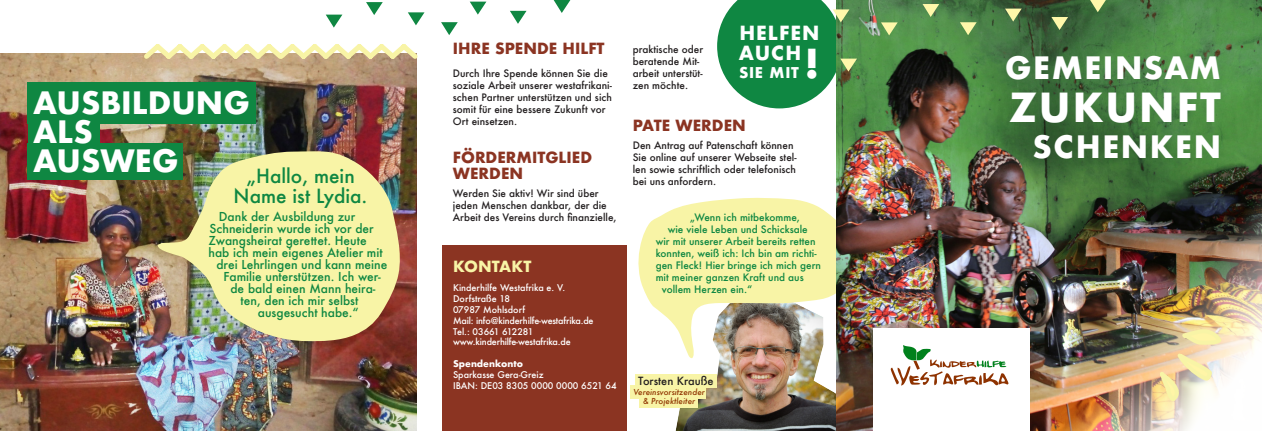
<style>
.page{position:relative;width:1262px;height:431px;background:#fff}
.page>*{position:absolute;margin:0;border:0;box-sizing:border-box;transform-origin:0 0}
.t1{font:700 39px "Futura";letter-spacing:.05em;color:#fff}
.t2{font:700 38.8px "Futura";color:#fff}
.t3{font:700 30px/29px "Futura";letter-spacing:.015em;color:#fff}
.t4{font:700 30px "Futura";letter-spacing:.05em;color:#fff}
.t5{font:500 19px/20px "Futura";color:#0f8742;text-align:center}
.t6{font:700 19px/20px "Futura";letter-spacing:.05em;color:#fff}
.t7{font:700 15px/16px "Futura";color:#8b3422}
.t8{font:700 15px "Futura";color:#f8f4a6}
.t9{font:700 14.5px "Futura";letter-spacing:.05em;color:#fff}
.t10{font:500 12px "Futura";color:#0f8742}
.t11{font:500 11px "Futura";color:#231f20}
.t12{font:500 10px/12px "Futura";color:#231f20}
.t13{font:500 10px "Futura";color:#0f8742}
.t14{font:500 9px/10.8px "Futura";color:#fff}
.t15{font:700 9px "Futura";color:#fff}
.t16{font:italic 500 8px/9.6px "Futura";color:#8f3300;text-align:center}
</style>
<div class="page">
<img style="left:0;top:53px;width:417px;height:378px">
<div style="left:28px;top:113px;width:71px;height:36px;background:#0f8742"></div>
<div style="left:28px;top:143px;width:155px;height:36px;background:#0f8742"></div>
<div style="left:442px;top:245px;width:184px;height:186px;background:#8b3422"></div>
<div style="left:28px;top:82px;width:228px;height:42px;background:#0f8742"></div>
<svg style="left:139px;top:44px;width:279px;height:19px"></svg>
<svg style="left:553px;top:0;width:17px;height:13px"></svg>
<svg style="left:326px;top:15px;width:16px;height:13px"></svg>
<svg style="left:510px;top:11px;width:16px;height:13px"></svg>
<svg style="left:470px;top:2px;width:16px;height:13px"></svg>
<svg style="left:441px;top:22px;width:17px;height:13px"></svg>
<svg style="left:408px;top:12px;width:16px;height:13px"></svg>
<svg style="left:366px;top:2px;width:17px;height:13px"></svg>
<img style="left:675px;top:361px;width:161px;height:70px">
<svg style="left:638px;top:197px;width:198px;height:164px;fill:#f8f4a6"></svg>
<div style="left:635px;top:374px;width:81px;height:13px;background:#f8f4a6"></div>
<div style="left:630px;top:385px;width:76px;height:13px;background:#f8f4a6"></div>
<div style="left:639px;top:397px;width:59px;height:11px;background:#f8f4a6"></div>
<img style="left:836px;top:0;width:425px;height:431px">
<hr style="left:1016px;top:0;width:95px;height:1px;background:#f8f4a6">
<svg style="left:881px;top:22px;width:16px;height:13px"></svg>
<svg style="left:922px;top:4px;width:17px;height:13px"></svg>
<svg style="left:1090px;top:0;width:15px;height:12px"></svg>
<svg style="left:717px;top:0;width:140px;height:108px;background:#38975b"></svg>
<svg style="left:1051px;top:17px;width:17px;height:13px"></svg>
<svg style="left:1005px;top:9px;width:16px;height:13px"></svg>
<svg style="left:960px;top:22px;width:16px;height:13px"></svg>
<img style="left:1156px;top:325px;width:68px;height:78px">
<div style="left:872px;top:328px;width:157px;height:103px;background:#fff"></div>
<img style="left:890px;top:345px;width:227px;height:54px">
<img style="left:156px;top:151px;width:246px;height:190px">
<h3 class="t3" style="left:33px;top:88px;width:218px">AUSBILDUNG<br>ALS<br>AUSWEG</h3>
<h3 class="t5" style="left:233px;top:165px;width:135px">„Hallo, mein<br>Name ist Lydia.</h3>
<p class="t10" style="left:219px;top:208px;width:138px">Dank der Ausbildung zur</p>
<p class="t10" style="left:209px;top:220px;width:166px">Schneiderin wurde ich vor der</p>
<p class="t10" style="left:208px;top:232px;width:160px">Zwangsheirat gerettet. Heute</p>
<p class="t10" style="left:208px;top:244px;width:176px">hab ich mein eigenes Atelier mit</p>
<p class="t10" style="left:216px;top:256px;width:172px">drei Lehrlingen und kann meine</p>
<p class="t10" style="left:223px;top:268px;width:159px">Familie unterstützen. Ich wer-</p>
<p class="t10" style="left:230px;top:280px;width:146px">de bald einen Mann heira-</p>
<p class="t10" style="left:240px;top:292px;width:119px">ten, den ich mir selbst</p>
<p class="t10" style="left:258px;top:304px;width:102px">ausgesucht habe.“</p>
<h3 class="t7" style="left:453px;top:40px;width:153px">IHRE SPENDE HILFT</h3>
<p class="t12" style="left:453px;top:67px;width:161px">Durch Ihre Spende können Sie die soziale Arbeit unserer westafrikani&shy;schen Partner unterstützen und sich somit für eine bessere Zukunft vor<br>Ort einsetzen.</p>
<h3 class="t7" style="left:453px;top:149px;width:141px">FÖRDERMITGLIED<br>WERDEN</h3>
<p class="t12" style="left:453px;top:187px;width:165px">Werden Sie aktiv! Wir sind über jeden Menschen dankbar, der die<br>Arbeit des Vereins durch finanzielle,</p>
<h3 class="t8" style="left:453px;top:256px;width:80px">KONTAKT</h3>
<p class="t14" style="left:453px;top:283px;width:142px">Kinderhilfe Westafrika e. V.<br>Dorfstraße 18<br>07987 Mohlsdorf<br>Mail: info@kinderhilfe-westafrika.de<br>Tel.: 03661 612281 www.kinderhilfe-westafrika.de</p>
<p class="t15" style="left:453px;top:357px;width:72px">Spendenkonto</p>
<p class="t14" style="left:453px;top:369px;width:165px">Sparkasse Gera-Greiz<br>IBAN: DE03 8305 0000 0000 6521 64</p>
<h3 class="t6" style="left:739px;top:23px;width:82px">HELFEN<br>AUCH</h3>
<h3 class="t9" style="left:739px;top:62px;width:61px">SIE MIT</h3>
<p class="t12" style="left:632px;top:43px;width:72px">praktische oder beratende Mit&shy;arbeit unterstüt&shy;zen möchte.</p>
<h3 class="t7" style="left:632px;top:117px;width:115px">PATE WERDEN</h3>
<p class="t12" style="left:632px;top:139px;width:165px">Den Antrag auf Patenschaft können<br>Sie online auf unserer Webseite stel&shy;len sowie schriftlich oder telefonisch bei uns anfordern.</p>
<h2 class="t2" style="left:804px;top:35px;width:16px">!</h2>
<p class="t13" style="left:689px;top:211px;width:112px">„Wenn ich mitbekomme,</p>
<p class="t13" style="left:667px;top:223px;width:141px">wie viele Leben und Schicksale</p>
<p class="t13" style="left:655px;top:235px;width:161px">wir mit unserer Arbeit bereits retten</p>
<p class="t13" style="left:655px;top:247px;width:162px">konnten, weiß ich: Ich bin am richti-</p>
<p class="t13" style="left:655px;top:259px;width:167px">gen Fleck! Hier bringe ich mich gern</p>
<p class="t13" style="left:655px;top:271px;width:149px">mit meiner ganzen Kraft und aus</p>
<p class="t13" style="left:662px;top:283px;width:92px">vollem Herzen ein.“</p>
<p class="t11" style="left:638px;top:373px;width:77px">Torsten Krauße</p>
<p class="t16" style="left:633px;top:387px;width:73px">Vereinsvorsitzender &amp; Projektleiter</p>
<h3 class="t4" style="left:1005px;top:46px;width:217px">GEMEINSAM</h3>
<h1 class="t1" style="left:1009px;top:79px;width:213px">ZUKUNFT</h1>
<h3 class="t4" style="left:1032px;top:125px;width:190px">SCHENKEN</h3>
</div>
